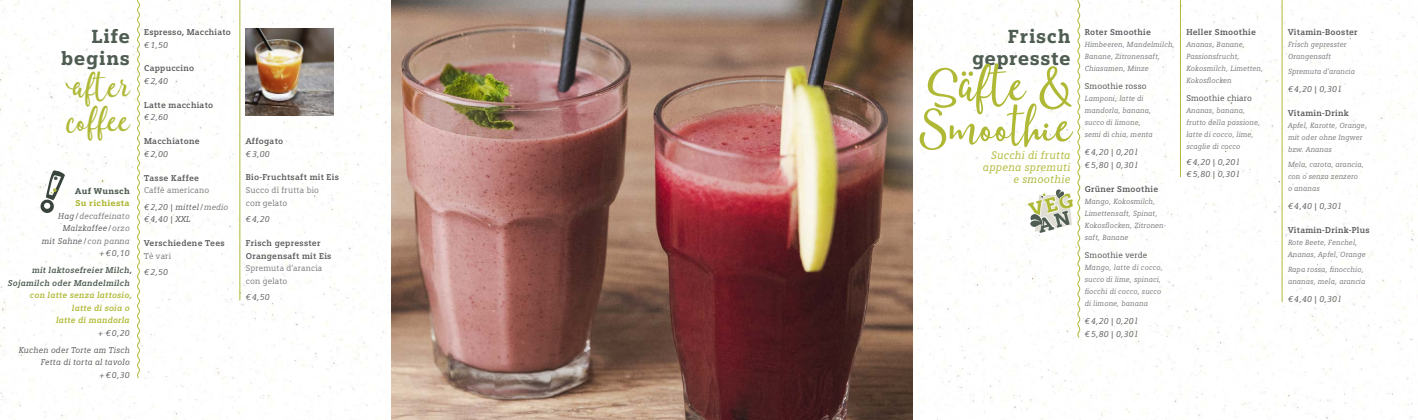
<style>
.page{position:relative;width:1418px;height:420px;background:#fff}
.page>*{position:absolute;margin:0;border:0;box-sizing:border-box;transform-origin:0 0}
.t1{font:55px/41px "Moments";color:#afb935}
.t2{font:38px/34px "Moments";color:#afb935}
.t3{font:900 19px/22px "Siemens Slab";letter-spacing:.03em;color:#4e5c51;text-align:right}
.t4{font:italic 11px/12px "Siemens Slab";letter-spacing:.02em;color:#afb935;text-align:right}
.t5{font:italic 8.5px/12.5px "Siemens Slab";letter-spacing:.02em;color:#57585a;text-align:right}
.t6{font:700 8.5px/12.5px "Siemens Slab";letter-spacing:.03em;color:#57585a}
.t7{font:8.5px/12.5px "Siemens Slab";letter-spacing:.02em;color:#76787b}
.t8{font:italic 700 8.5px/12.5px "Siemens Slab";letter-spacing:.02em;color:#afb935;text-align:right}
.t9{font:italic 700 8.5px/12.5px "Siemens Slab";letter-spacing:.02em;color:#4e5c51;text-align:right}
.t10{font:8.5px "Siemens Slab";letter-spacing:.02em;color:#4b4c4d}
.t11{font:900 8.5px "Siemens Slab";letter-spacing:.03em;color:#4e5c51}
.t12{font:italic 7.5px/12px "Siemens Slab";letter-spacing:.01em;color:#76787b}
.s1{font-weight:900;font-style:normal;color:#afb935}
.s2{color:#76787b}
.s3{font-style:italic;color:#57585a}
.s4{font-style:italic}
</style>
<div class="page">
<img style="left:0;top:0;width:1417px;height:420px">
<svg style="left:136px;top:0;width:5px;height:378px"></svg>
<hr style="left:239px;top:0;width:1px;height:300px;background:#afb935">
<img style="left:391px;top:0;width:521px;height:420px">
<hr style="left:1180px;top:0;width:1px;height:177px;background:#afb935">
<hr style="left:1281px;top:0;width:1px;height:301px;background:#afb935">
<svg style="left:869px;top:16px;width:100px;height:210px"></svg>
<svg style="left:35px;top:171px;width:31px;height:47px"></svg>
<svg style="left:73px;top:81px;width:13px;height:9px"></svg>
<img style="left:246px;top:28px;width:87px;height:88px">
<svg style="left:1026px;top:0;width:54px;height:338px"></svg>
<h3 class="t3" style="left:61px;top:25px;width:70px">Life begins</h3>
<h2 class="t2" style="left:66px;top:72px;width:66px">after coffee</h2>
<p class="t11" style="left:75px;top:186px;width:56px">Auf Wunsch</p>
<p class="t5" style="left:42px;top:197px;width:89px"><span class="s1">Su richiesta<br></span>Hag/ <span class="s2">decaffeinato<br></span>Malzkaffee/ <span class="s2">orzo<br></span>mit Sahne/ <span class="s2">con panna </span>+ € 0,10</p>
<p class="t9" style="left:8px;top:264px;width:126px">mit laktosefreier Milch,<br>Sojamilch oder Mandelmilch</p>
<p class="t8" style="left:30px;top:289px;width:104px">con latte senza lattosio, latte di soia o<br>latte di mandorla</p>
<p class="t5" style="left:19px;top:324px;width:113px;line-height:16.8px">+ € 0,20<br>Kuchen oder Torte am Tisch</p>
<p class="t5" style="left:41px;top:355px;width:90px">Fetta di torta al tavolo + € 0,30</p>
<p class="t6" style="left:144px;top:26px;width:88px">Espresso, Macchiato</p>
<p class="t5" style="left:144px;top:38px;width:25px">€ 1,50</p>
<p class="t6" style="left:144px;top:62px;width:52px">Cappuccino</p>
<p class="t5" style="left:144px;top:75px;width:25px">€ 2,40</p>
<p class="t6" style="left:144px;top:98px;width:70px">Latte macchiato</p>
<p class="t5" style="left:144px;top:111px;width:25px">€ 2,60</p>
<p class="t6" style="left:144px;top:135px;width:57px">Macchiatone</p>
<p class="t5" style="left:144px;top:147px;width:25px">€ 2,00</p>
<p class="t6" style="left:144px;top:171px;width:56px">Tasse Kaffee</p>
<p class="t7" style="left:144px;top:182px;width:86px;line-height:16.8px">Caffè americano<br><span class="s3">€ 2,20 | mittel /</span> <span class="s4">medio</span></p>
<p class="t5" style="left:144px;top:213px;width:48px">€ 4,40 | XXL</p>
<p class="t6" style="left:144px;top:237px;width:82px">Verschiedene Tees</p>
<p class="t7" style="left:144px;top:249px;width:28px">Tè vari</p>
<p class="t5" style="left:144px;top:266px;width:25px">€ 2,50</p>
<p class="t6" style="left:246px;top:135px;width:39px">Affogato</p>
<p class="t5" style="left:246px;top:147px;width:25px">€ 3,00</p>
<p class="t6" style="left:246px;top:171px;width:95px">Bio-Fruchtsaft mit Eis</p>
<p class="t7" style="left:246px;top:184px;width:75px">Succo di frutta bio con gelato</p>
<p class="t5" style="left:246px;top:213px;width:25px">€ 4,20</p>
<p class="t6" style="left:246px;top:237px;width:87px">Frisch gepresster<br>Orangensaft mit Eis</p>
<p class="t7" style="left:246px;top:262px;width:78px">Spremuta d’arancia con gelato</p>
<p class="t5" style="left:246px;top:291px;width:25px">€ 4,50</p>
<h3 class="t3" style="left:972px;top:25px;width:100px">Frisch gepresste</h3>
<h1 class="t1" style="left:918px;top:68px;width:156px">Säfte &amp;<br>Smoothie</h1>
<h3 class="t4" style="left:982px;top:149px;width:89px">Succhi di frutta appena spremuti e smoothie</h3>
<p class="t6" style="left:1084px;top:26px;width:68px">Roter Smoothie</p>
<p class="t12" style="left:1084px;top:38px;width:91px">Himbeeren, Mandelmilch,<br>Banane, Zitronensaft,<br>Chiasamen, Minze</p>
<p class="t10" style="left:1084px;top:81px;width:63px">Smoothie rosso</p>
<p class="t12" style="left:1084px;top:93px;width:70px">Lamponi, latte di mandorla, banana, succo di limone, semi di chia, menta</p>
<p class="t5" style="left:1084px;top:146px;width:54px;text-align:left">€ 4,20 | 0,20 l € 5,80 | 0,30 l</p>
<p class="t6" style="left:1084px;top:182px;width:75px">Grüner Smoothie</p>
<p class="t12" style="left:1084px;top:195px;width:83px">Mango, Kokosmilch,<br>Limettensaft, Spinat,<br>Kokosflocken, Zitronen&shy;saft, Banane</p>
<p class="t10" style="left:1084px;top:250px;width:64px">Smoothie verde</p>
<p class="t12" style="left:1084px;top:261px;width:80px">Mango, latte di cocco, succo di lime, spinaci, fiocchi di cocco, succo di limone, banana</p>
<p class="t5" style="left:1084px;top:315px;width:54px;text-align:left">€ 4,20 | 0,20 l € 5,80 | 0,30 l</p>
<p class="t6" style="left:1186px;top:26px;width:71px">Heller Smoothie</p>
<p class="t12" style="left:1186px;top:38px;width:78px">Ananas, Banane,<br>Passionsfrucht,<br>Kokosmilch, Limetten,<br>Kokosflocken</p>
<p class="t10" style="left:1186px;top:93px;width:67px">Smoothie chiaro</p>
<p class="t12" style="left:1186px;top:105px;width:75px">Ananas, banana, frutto della passione, latte di cocco, lime, scaglie di cocco</p>
<p class="t5" style="left:1186px;top:155px;width:54px;text-align:left">€ 4,20 | 0,20 l € 5,80 | 0,30 l</p>
<p class="t6" style="left:1287px;top:26px;width:71px">Vitamin-Booster</p>
<p class="t12" style="left:1287px;top:38px;width:60px">Frisch gepresster<br>Orangensaft</p>
<p class="t12" style="left:1287px;top:65px;width:69px">Spremuta d’arancia</p>
<p class="t5" style="left:1287px;top:83px;width:54px">€ 4,20 | 0,30 l</p>
<p class="t6" style="left:1287px;top:107px;width:62px">Vitamin-Drink</p>
<p class="t12" style="left:1287px;top:119px;width:81px">Apfel, Karotte, Orange, mit oder ohne Ingwer bzw. Ananas</p>
<p class="t12" style="left:1287px;top:158px;width:77px">Mela, carota, arancia, con o senza zenzero o ananas</p>
<p class="t5" style="left:1287px;top:200px;width:54px">€ 4,40 | 0,30l</p>
<p class="t6" style="left:1287px;top:223px;width:83px">Vitamin-Drink-Plus</p>
<p class="t12" style="left:1287px;top:236px;width:79px">Rote Beete, Fenchel,<br>Ananas, Apfel, Orange</p>
<p class="t12" style="left:1287px;top:263px;width:79px">Rapa rossa, finocchio, ananas, mela, arancia</p>
<p class="t5" style="left:1287px;top:292px;width:54px">€ 4,40 | 0,30 l</p>
</div>
